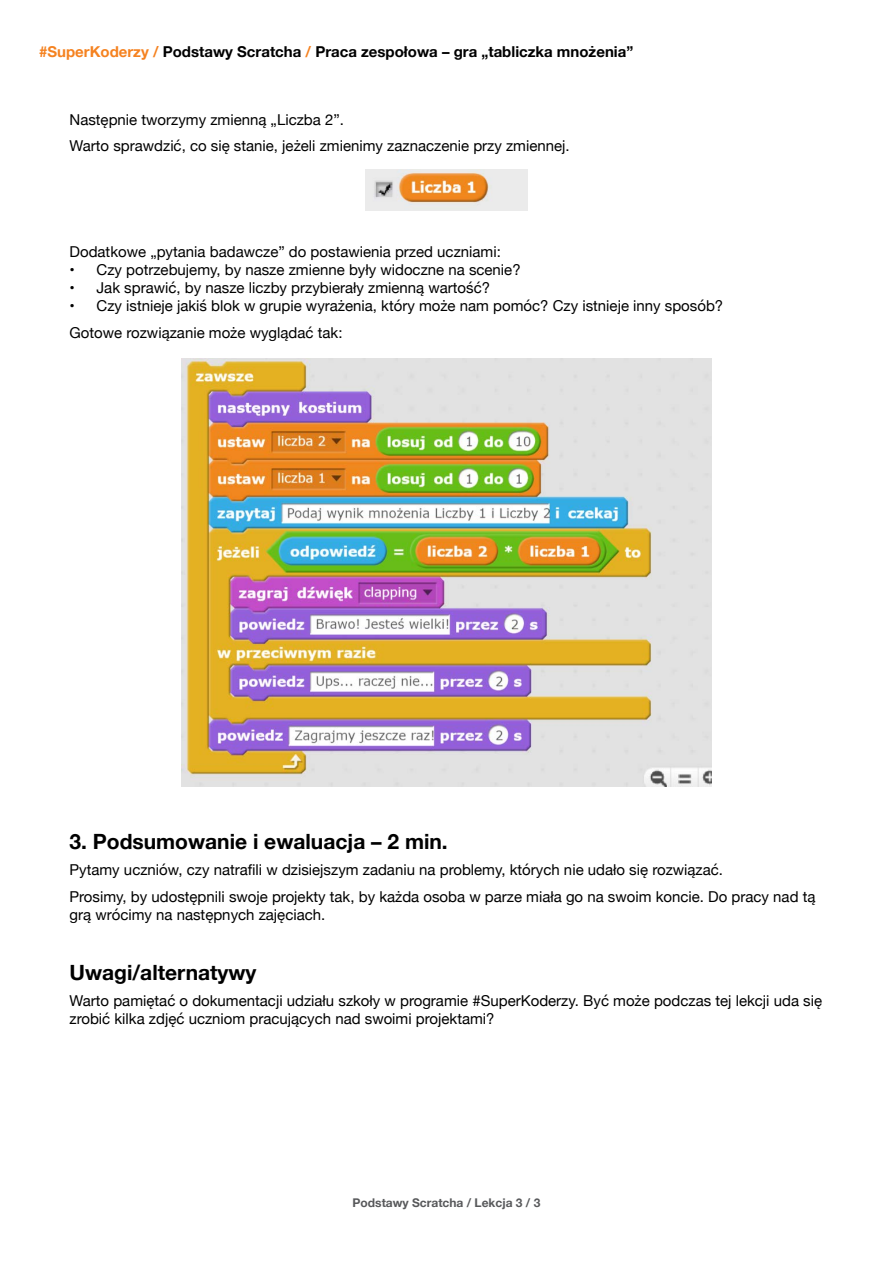
<style>
.page{position:relative;width:893px;height:1263px;background:#fff}
.page>*{position:absolute;margin:0;border:0;box-sizing:border-box;transform-origin:0 0}
.t1{font:700 21px "Helvetica Neue";color:#000}
.t2{font:15px/26.5px "Helvetica Neue";color:#000}
.t3{font:700 15px "Helvetica Neue";color:#000}
.t4{font:700 12px "Helvetica Neue";color:#58595b}
.s1{color:#f58220}
</style>
<div class="page">
<img style="left:365px;top:169px;width:163px;height:41px">
<img style="left:181px;top:358px;width:531px;height:429px">
<p class="t3" style="left:39px;top:40px;width:596px"><span class="s1">#SuperKoderzy /</span> Podstawy Scratcha <span class="s1">/</span> Praca zespołowa – gra „tabliczka mnożenia”</p>
<p class="t2" style="left:70px;top:107px;width:502px">Następnie tworzymy zmienną „Liczba 2”.<br>Warto sprawdzić, co się stanie, jeżeli zmienimy zaznaczenie przy zmiennej.</p>
<p class="t2" style="left:70px;top:240px;width:433px">Dodatkowe „pytania badawcze” do postawienia przed uczniami:</p>
<p class="t2" style="left:70px;top:258px;width:453px">• Czy potrzebujemy, by nasze zmienne były widoczne na scenie?</p>
<p class="t2" style="left:70px;top:276px;width:422px">• Jak sprawić, by nasze liczby przybierały zmienną wartość?</p>
<p class="t2" style="left:70px;top:294px;width:655px">• Czy istnieje jakiś blok w grupie wyrażenia, który może nam pomóc? Czy istnieje inny sposób?<br>Gotowe rozwiązanie może wyglądać tak:</p>
<h1 class="t1" style="left:70px;top:825px;width:380px">3. Podsumowanie i ewaluacja – 2 min.</h1>
<p class="t2" style="left:70px;top:857px;width:747px">Pytamy uczniów, czy natrafili w dzisiejszym zadaniu na problemy, których nie udało się rozwiązać.<br>Prosimy, by udostępnili swoje projekty tak, by każda osoba w parze miała go na swoim koncie. Do pracy nad tą</p>
<p class="t2" style="left:70px;top:902px;width:257px">grą wrócimy na następnych zajęciach.</p>
<h1 class="t1" style="left:70px;top:956px;width:189px">Uwagi/alternatywy</h1>
<p class="t2" style="left:70px;top:993px;width:754px;line-height:18px">Warto pamiętać o dokumentacji udziału szkoły w programie #SuperKoderzy. Być może podczas tej lekcji uda się zrobić kilka zdjęć uczniom pracujących nad swoimi projektami?</p>
<p class="t4" style="left:353px;top:1194px;width:189px">Podstawy Scratcha / Lekcja 3 / 3</p>
</div>
